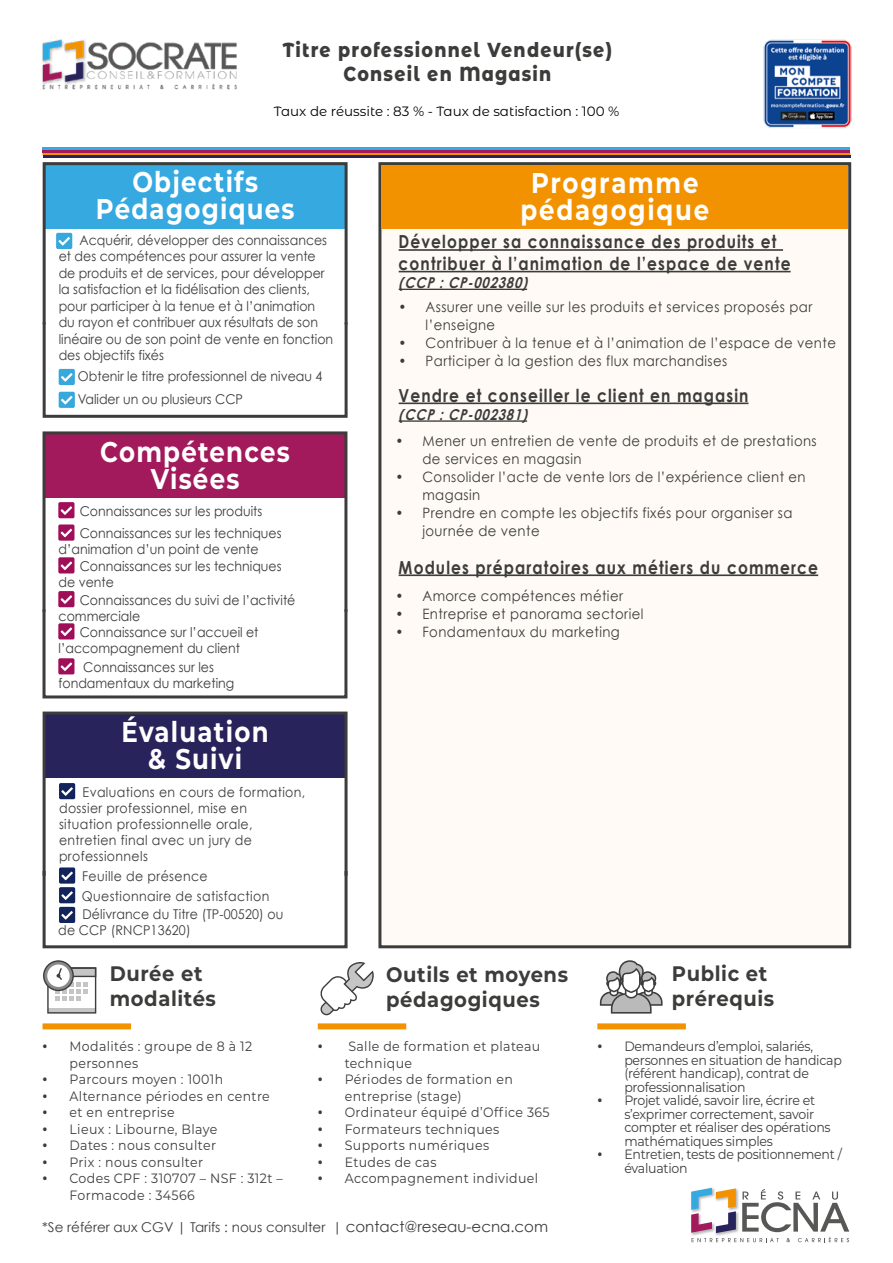
<style>
.page{position:relative;width:893px;height:1263px;background:#fff}
.page>*{position:absolute;margin:0;border:0;box-sizing:border-box;transform-origin:0 0}
.Center{font:700 28.5px "Montserrat";letter-spacing:.05em;color:#fff;scale:.86 1}
.Left_Justify{font:700 28.5px "Montserrat";letter-spacing:.07em;color:#fff;scale:.86 1}
.Left_Justify-2{font:700 21px/25.2px "Montserrat";letter-spacing:.03em;color:#3c3c3b;scale:.93 1}
.Left_Justify-3{font:800 20.25px "Montserrat Alternates";letter-spacing:.07em;color:#3c3c3b;scale:.86 1}
.Left_Justify-4{font:700 18px/21.6px "Century Gothic";letter-spacing:.07em;color:#3c3c3b;scale:.86 1}
.Left_Justify-5{font:italic 700 15px "Century Gothic";color:#3c3c3b;scale:.86 1}
.t1{font:14.25px/18px "Century Gothic";letter-spacing:.03em;color:#3c3c3b;scale:.93 1}
.Left_Justify-6{font:13.5px/16.5px "Century Gothic";color:#3c3c3b;scale:.93 1}
.t2{font:13.5px/16.5px "Montserrat";letter-spacing:.02em;color:#3c3c3b;scale:.93 1}
.t3{font:13.5px/13.5px "Montserrat";letter-spacing:-.02em;color:#3c3c3b;scale:.93 1}
.Left_Justify-7{font:13.5px "Century Gothic";letter-spacing:.03em;color:#3c3c3b;scale:.93 1}
.t4{font:13.5px "Century Gothic";color:#3d3d3c}
.t5{font:13.5px "Montserrat Alternates";color:#000}
.s1{font-family:"Bebas Neue"}
.s2{font-size:15px}
</style>
<div class="page">
<div style="left:378px;top:162px;width:473px;height:786px;background:#fffaf5;border:3px solid #3c3c3b"></div>
<div style="left:381px;top:165px;width:467px;height:64px;background:#f39200"></div>
<div style="left:597px;top:1023px;width:89px;height:6px;background:#f39200"></div>
<div style="left:45px;top:434px;width:300px;height:64px;background:#a21a5b"></div>
<div style="left:46px;top:714px;width:299px;height:64px;background:#29235c"></div>
<hr style="left:399px;top:249px;width:384px;height:2px;background:#3c3c3b">
<hr style="left:399px;top:271px;width:392px;height:1px;background:#3c3c3b">
<hr style="left:399px;top:289px;width:128px;height:1px;background:#3c3c3b">
<hr style="left:399px;top:402px;width:349px;height:2px;background:#3c3c3b">
<hr style="left:399px;top:420px;width:128px;height:2px;background:#3c3c3b">
<hr style="left:399px;top:574px;width:419px;height:2px;background:#3c3c3b">
<hr style="left:43px;top:153px;width:807px;height:2px;background:#f39200">
<hr style="left:43px;top:147px;width:807px;height:3px;background:#36a9e1">
<hr style="left:43px;top:150px;width:807px;height:3px;background:#a21a5b">
<hr style="left:43px;top:155px;width:807px;height:3px;background:#29235c">
<svg style="left:58px;top:502px;width:16px;height:16px"></svg>
<svg style="left:58px;top:524px;width:16px;height:17px"></svg>
<svg style="left:58px;top:557px;width:16px;height:16px"></svg>
<svg style="left:59px;top:783px;width:16px;height:16px"></svg>
<div style="left:46px;top:165px;width:299px;height:64px;background:#36a9e1"></div>
<svg style="left:56px;top:233px;width:16px;height:16px"></svg>
<svg style="left:600px;top:960px;width:63px;height:53px"></svg>
<div style="left:318px;top:1023px;width:88px;height:6px;background:#f39200"></div>
<svg style="left:320px;top:962px;width:54px;height:53px"></svg>
<div style="left:43px;top:1023px;width:88px;height:6px;background:#f39200"></div>
<svg style="left:43px;top:960px;width:53px;height:53px"></svg>
<div style="left:43px;top:431px;width:304px;height:182px;border:3px solid #3c3c3b"></div>
<svg style="left:42px;top:591px;width:306px;height:108px"></svg>
<div style="left:43px;top:162px;width:305px;height:164px;border:3px solid #3c3c3b"></div>
<div style="left:43px;top:711px;width:305px;height:166px;border:3px solid #3c3c3b"></div>
<svg style="left:42px;top:867px;width:306px;height:82px"></svg>
<svg style="left:42px;top:319px;width:306px;height:99px"></svg>
<img style="left:42px;top:39px;width:195px;height:51px">
<img style="left:763px;top:39px;width:89px;height:89px">
<svg style="left:691px;top:1188px;width:158px;height:54px"></svg>
<p class="Left_Justify-3" style="left:283px;top:35px;width:384px">Titre professionnel Vendeur(se)</p>
<p class="Left_Justify-3" style="left:344px;top:59px;width:243px">Conseil en Magasin</p>
<p class="t5" style="left:274px;top:102px;width:347px">Taux de réussite : 83 % - Taux de satisfaction : 100 %</p>
<p class="Center" style="left:132px;top:162px;width:148px">Objectifs</p>
<p class="Center" style="left:96px;top:189px;width:233px">Pédagogiques</p>
<p class="Left_Justify-6" style="left:59px;top:231px;width:297px;text-indent:21px">Acquérir, développer des connaissances et des compétences pour assurer la vente de produits et de services, pour développer la satisfaction et la fidélisation des clients, pour participer à la tenue et à l’animation du rayon et contribuer aux résultats de son linéaire ou de son point de vente en fonction des objectifs fixés</p>
<p class="Left_Justify-6" style="left:78px;top:368px;width:264px">Obtenir le titre professionnel de niveau 4</p>
<p class="Left_Justify-6" style="left:78px;top:391px;width:179px">Valider un ou plusieurs CCP</p>
<p class="Center" style="left:100px;top:431px;width:222px">Compétences</p>
<p class="Center" style="left:151px;top:458px;width:105px">Visées</p>
<p class="Left_Justify-6" style="left:80px;top:502px;width:198px">Connaissances sur les produits</p>
<p class="Left_Justify-6" style="left:80px;top:525px;width:219px">Connaissances sur les techniques</p>
<p class="Left_Justify-6" style="left:59px;top:541px;width:217px">d’animation d’un point de vente</p>
<p class="Left_Justify-6" style="left:80px;top:557px;width:219px">Connaissances sur les techniques</p>
<p class="Left_Justify-6" style="left:59px;top:574px;width:61px">de vente</p>
<p class="Left_Justify-6" style="left:80px;top:591px;width:233px">Connaissances du suivi de l’activité</p>
<p class="Left_Justify-6" style="left:59px;top:608px;width:89px">commerciale</p>
<p class="Left_Justify-6" style="left:59px;top:623px;width:217px;text-indent:21px">Connaissance sur l’accueil et l’accompagnement du client</p>
<p class="Left_Justify-6" style="left:83px;top:658px;width:142px">Connaissances sur les</p>
<p class="Left_Justify-6" style="left:59px;top:675px;width:190px">fondamentaux du marketing</p>
<p class="Center" style="left:122px;top:711px;width:172px">Évaluation</p>
<p class="Center" style="left:148px;top:738px;width:111px">&amp; Suivi</p>
<p class="Left_Justify-7" style="left:83px;top:783px;width:241px">Evaluations en cours de formation,</p>
<p class="Left_Justify-7" style="left:59px;top:800px;width:204px">dossier professionnel, mise en</p>
<p class="Left_Justify-7" style="left:59px;top:816px;width:210px">situation professionnelle orale,</p>
<p class="Left_Justify-7" style="left:59px;top:832px;width:209px">entretien final avec un jury de</p>
<p class="Left_Justify-7" style="left:59px;top:848px;width:97px">professionnels</p>
<p class="Left_Justify-7" style="left:82px;top:868px;width:136px">Feuille de présence</p>
<p class="Left_Justify-7" style="left:82px;top:887px;width:203px">Questionnaire de satisfaction</p>
<p class="Left_Justify-6" style="left:82px;top:906px;width:218px">Délivrance du Titre (TP-00520) ou</p>
<p class="Left_Justify-6" style="left:58px;top:922px;width:144px">de CCP (RNCP13620)</p>
<p class="Left_Justify" style="left:531px;top:162px;width:196px">Programme</p>
<p class="Left_Justify" style="left:520px;top:189px;width:221px">pédagogique</p>
<p class="Left_Justify-4" style="left:399px;top:230px;width:457px">Développer sa connaissance des produits et contribuer à l’animation de l’espace de vente</p>
<p class="Left_Justify-5" style="left:399px;top:271px;width:157px">(CCP :CP-002380)</p>
<p class="t1" style="left:426px;top:298px;width:417px;text-indent:-27px">• Assurer une veille sur les produits et services proposés par l’enseigne</p>
<p class="t1" style="left:399px;top:334px;width:472px">• Contribuer à la tenue et à l’animation de l’espace de vente</p>
<p class="t1" style="left:399px;top:352px;width:355px">• Participer à la gestion des flux marchandises</p>
<p class="Left_Justify-4" style="left:399px;top:384px;width:408px">Vendre et conseiller le client en magasin</p>
<p class="Left_Justify-5" style="left:399px;top:403px;width:157px">(CCP :CP-002381)</p>
<p class="t1" style="left:422px;top:431px;width:425px;text-indent:-27px">• Mener un entretien de vente de produits et de prestations de services en magasin</p>
<p class="t1" style="left:422px;top:467px;width:414px;text-indent:-27px">• Consolider l’acte de vente lors de l’expérience client en magasin</p>
<p class="t1" style="left:422px;top:503px;width:399px;text-indent:-27px">• Prendre en compte les objectifs fixés pour organiser sa journée de vente</p>
<p class="Left_Justify-4" style="left:399px;top:555px;width:489px">Modules préparatoires aux métiers du commerce</p>
<p class="t1" style="left:395px;top:587px;width:246px">• Amorce compétences métier</p>
<p class="t1" style="left:395px;top:605px;width:268px">• Entreprise et panorama sectoriel</p>
<p class="t1" style="left:395px;top:623px;width:243px">• Fondamentaux du marketing</p>
<p class="Left_Justify-2" style="left:110px;top:959px;width:101px">Durée et</p>
<p class="Left_Justify-2" style="left:110px;top:985px;width:116px">modalités</p>
<p class="t2" style="left:70px;top:1038px;width:198px;text-indent:-27px"><span class="s1">•</span> Modalités : groupe de 8 à 12 personnes</p>
<p class="t2" style="left:43px;top:1071px;width:196px"><span class="s1">•</span> Parcours moyen : 1001h</p>
<p class="t2" style="left:43px;top:1087px;width:246px"><span class="s1">•</span> Alternance périodes en centre</p>
<p class="t2" style="left:43px;top:1104px;width:144px"><span class="s1">•</span> et en entreprise</p>
<p class="t2" style="left:43px;top:1120px;width:190px"><span class="s1">•</span> Lieux : Libourne, Blaye</p>
<p class="t2" style="left:43px;top:1137px;width:188px"><span class="s1">•</span> Dates : nous consulter</p>
<p class="t2" style="left:43px;top:1153px;width:174px"><span class="s1">•</span> Prix : nous consulter</p>
<p class="t2" style="left:70px;top:1170px;width:231px;text-indent:-27px"><span class="s1">•</span> Codes CPF : 310707 – NSF : 312t –<br>Formacode : 34566</p>
<p class="Left_Justify-2" style="left:386px;top:960px;width:197px">Outils et moyens pédagogiques</p>
<p class="t2" style="left:345px;top:1038px;width:212px;text-indent:-27px"><span class="s1">•</span> Salle de formation et plateau technique</p>
<p class="t2" style="left:345px;top:1071px;width:182px;text-indent:-27px"><span class="s1">•</span> Périodes de formation en entreprise (stage)</p>
<p class="t2" style="left:318px;top:1104px;width:251px"><span class="s1">•</span> Ordinateur équipé d’Office 365</p>
<p class="t2" style="left:318px;top:1120px;width:197px"><span class="s1">•</span> Formateurs techniques</p>
<p class="t2" style="left:318px;top:1137px;width:186px"><span class="s1">•</span> Supports numériques</p>
<p class="t2" style="left:318px;top:1153px;width:129px"><span class="s1">•</span> Etudes de cas</p>
<p class="t2" style="left:318px;top:1170px;width:239px"><span class="s1">•</span> Accompagnement individuel</p>
<p class="t4" style="left:42px;top:1219px;width:507px">*Se référer aux CGV | Tarifs : nous consulter | <span class="s2">contact@reseau-ecna.com</span></p>
<p class="Left_Justify-2" style="left:672px;top:959px;width:104px">Public et</p>
<p class="Left_Justify-2" style="left:672px;top:985px;width:112px">prérequis</p>
<p class="t3" style="left:624px;top:1039px;width:235px;text-indent:-27px"><span class="s1">•</span> Demandeurs d’emploi, salariés, personnes en situation de handicap (référent handicap), contrat de professionnalisation</p>
<p class="t3" style="left:624px;top:1093px;width:223px;text-indent:-27px"><span class="s1">•</span> Projet validé, savoir lire, écrire et s’exprimer correctement, savoir compter et réaliser des opérations mathématiques simples</p>
<p class="t3" style="left:624px;top:1147px;width:235px;text-indent:-27px"><span class="s1">•</span> Entretien, tests de positionnement / évaluation</p>
</div>
